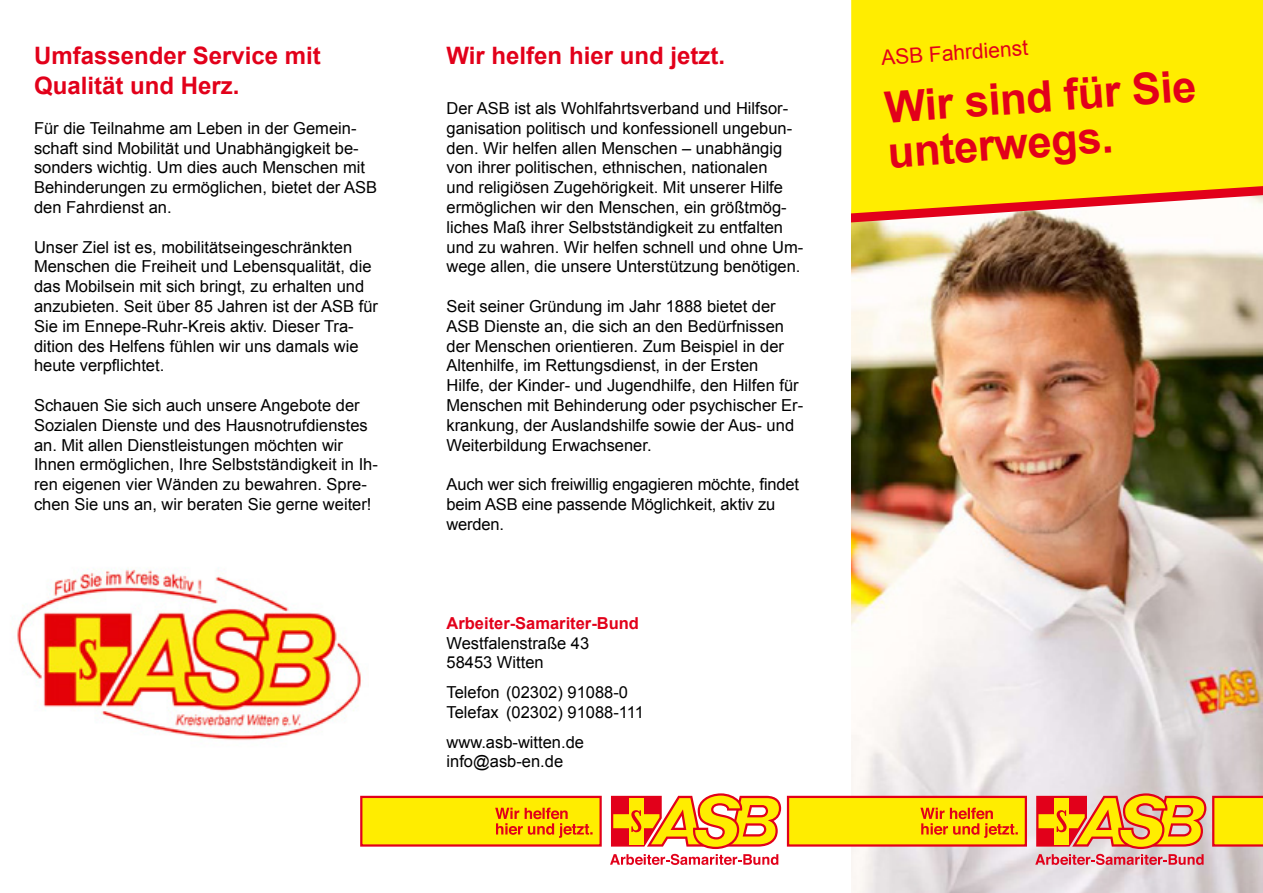
<style>
.page{position:relative;width:1263px;height:893px;background:#fff}
.page>*{position:absolute;margin:0;border:0;box-sizing:border-box;transform-origin:0 0}
.t1{font:700 43.5px/45px "Arial";color:#e2001a}
.t2{font:700 24px/29.7px "Arial";color:#e2001a}
.t3{font:21px "Arial";color:#e2001a}
.t4{font:16.5px/19.8px "Arial";color:#000}
.t5{font:700 16.5px "Arial";color:#e2001a}
</style>
<div class="page">
<img style="left:851px;top:228px;width:412px;height:665px">
<div style="left:851px;top:0;width:412px;height:176px;background:#ffed00"></div>
<svg style="left:851px;top:176px;width:412px;height:52px"></svg>
<svg style="left:1035px;top:793px;width:171px;height:72px"></svg>
<div style="left:787px;top:796px;width:240px;height:51px;background:#ffed00;border:2px solid #e2001a"></div>
<svg style="left:920px;top:808px;width:98px;height:30px"></svg>
<svg style="left:1212px;top:796px;width:51px;height:51px"></svg>
<svg style="left:610px;top:793px;width:171px;height:72px"></svg>
<div style="left:360px;top:796px;width:242px;height:51px;background:#ffed00;border:2px solid #e2001a"></div>
<svg style="left:495px;top:808px;width:98px;height:30px"></svg>
<img style="left:17px;top:567px;width:345px;height:173px">
<h2 class="t2" style="left:34px;top:42px;width:288px">Umfassender Service mit<br>Qualität und Herz.</h2>
<p class="t4" style="left:34px;top:118px;width:345px">Für die Teilnahme am Leben in der Gemein&shy;schaft sind Mobilität und Unabhängigkeit be&shy;sonders wichtig. Um dies auch Menschen mit Behinderungen zu ermöglichen, bietet der ASB den Fahrdienst an.</p>
<p class="t4" style="left:34px;top:237px;width:345px">Unser Ziel ist es, mobilitätseingeschränkten Menschen die Freiheit und Lebensqualität, die das Mobilsein mit sich bringt, zu erhalten und anzubieten. Seit über 85 Jahren ist der ASB für Sie im Ennepe-Ruhr-Kreis aktiv. Dieser Tra&shy;dition des Helfens fühlen wir uns damals wie heute verpflichtet.</p>
<p class="t4" style="left:34px;top:395px;width:345px">Schauen Sie sich auch unsere Angebote der Sozialen Dienste und des Hausnotrufdienstes an. Mit allen Dienstleistungen möchten wir Ihnen ermöglichen, Ihre Selbstständigkeit in Ih&shy;ren eigenen vier Wänden zu bewahren. Spre&shy;chen Sie uns an, wir beraten Sie gerne weiter!</p>
<h2 class="t2" style="left:446px;top:42px;width:280px">Wir helfen hier und jetzt.</h2>
<p class="t4" style="left:446px;top:98px;width:358px">Der ASB ist als Wohlfahrtsverband und Hilfsor&shy;ganisation politisch und konfessionell ungebun&shy;den. Wir helfen allen Menschen – unabhängig von ihrer politischen, ethnischen, nationalen<br>und religiösen Zugehörigkeit. Mit unserer Hilfe ermöglichen wir den Menschen, ein größtmög&shy;liches Maß ihrer Selbstständigkeit zu entfalten und zu wahren. Wir helfen schnell und ohne Um&shy;wege allen, die unsere Unterstützung benötigen.</p>
<p class="t4" style="left:446px;top:296px;width:358px">Seit seiner Gründung im Jahr 1888 bietet der ASB Dienste an, die sich an den Bedürfnissen der Menschen orientieren. Zum Beispiel in der Altenhilfe, im Rettungsdienst, in der Ersten<br>Hilfe, der Kinder- und Jugendhilfe, den Hilfen für Menschen mit Behinderung oder psychischer Er&shy;krankung, der Auslandshilfe sowie der Aus- und Weiterbildung Erwachsener.</p>
<p class="t4" style="left:446px;top:475px;width:354px">Auch wer sich freiwillig engagieren möchte, findet beim ASB eine passende Möglichkeit, aktiv zu werden.</p>
<p class="t5" style="left:446px;top:612px;width:194px">Arbeiter-Samariter-Bund</p>
<p class="t4" style="left:446px;top:633px;width:144px">Westfalenstraße 43<br>58453 Witten</p>
<p class="t4" style="left:446px;top:683px;width:199px">Telefon (02302) 91088-0<br>Telefax (02302) 91088-111</p>
<p class="t4" style="left:446px;top:732px;width:139px">www.asb-witten.de info@asb-en.de</p>
<p class="t3" style="left:880px;top:44px;width:149px;rotate:-4deg">ASB Fahrdienst</p>
<h1 class="t1" style="left:883px;top:86px;width:314px;rotate:-4deg">Wir sind für Sie unterwegs.</h1>
</div>
